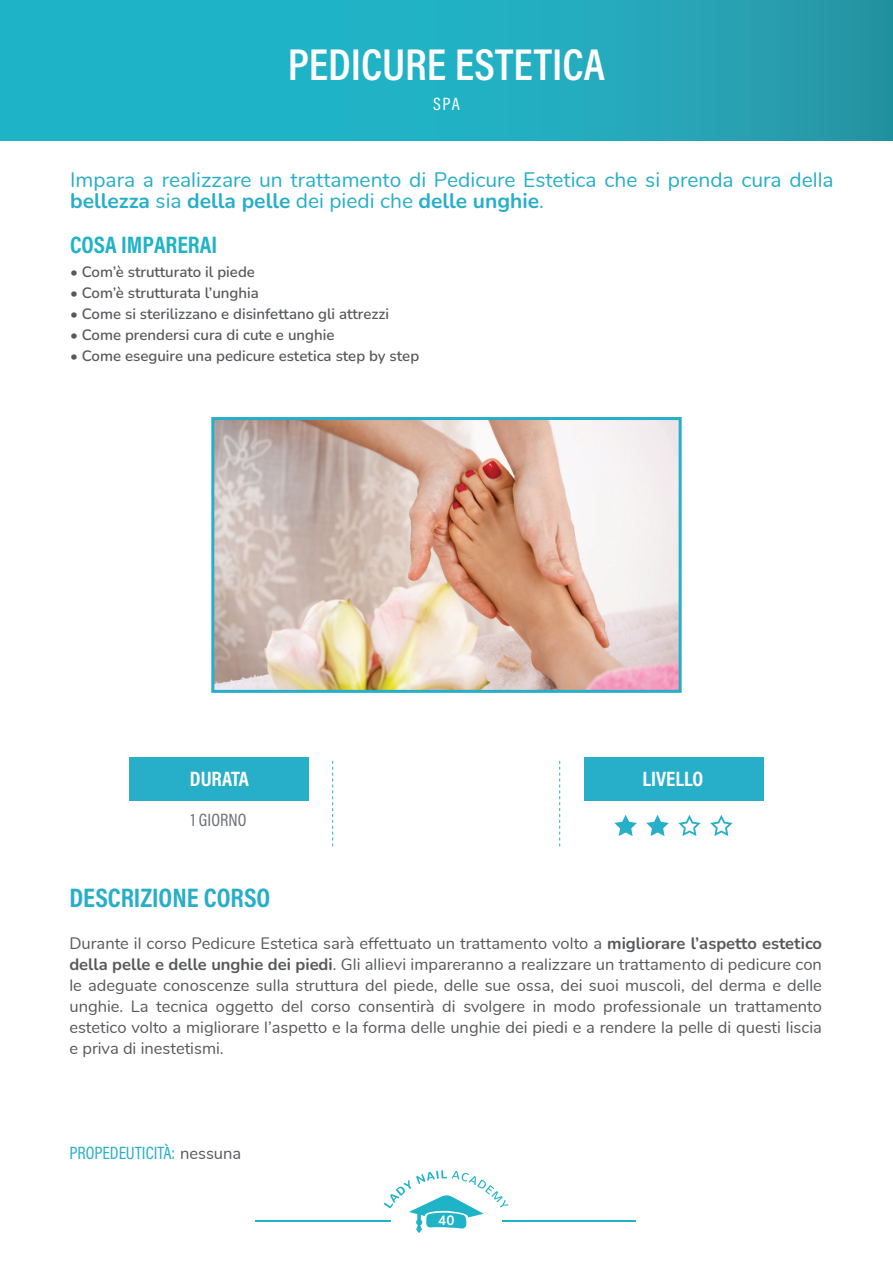
<style>
.page{position:relative;width:893px;height:1263px;background:#fff}
.page>*{position:absolute;margin:0;border:0;box-sizing:border-box;transform-origin:0 0}
.t1{font:600 45px "Acumin Pro Cond";color:#fff}
.t2{font:700 27px "Acumin Pro Cond";color:#27aec9}
.t3{font:700 24px "Acumin Pro Cond";color:#1fb3c7}
.t4{font:21px/21px "Nunito";color:#27aec9}
.t5{font:700 21px "Acumin Pro Cond";color:#fff}
.t6{font:18px "Acumin Pro Cond";color:#27aec9}
.t7{font:18px "Acumin Pro Cond";color:#6c7075}
.t8{font:18px "Acumin Pro Cond";color:#fff}
.t9{font:16.5px/21px "Nunito";color:#57585a;text-align:justify}
.t10{font:600 15px "Nunito";color:#57585a}
.t11{font:700 13.5px "Nunito";color:#fff}
.s1{font-weight:700}
.s2{font-family:"Nunito";font-size:16.5px;color:#57585a}
</style>
<div class="page">
<div style="left:0;top:0;width:893px;height:140px;background:linear-gradient(to right,#1dbbd0,#289cad)"></div>
<hr style="left:256px;top:1220px;width:135px;height:1px;background:#1fb3c7">
<hr style="left:502px;top:1220px;width:134px;height:1px;background:#1fb3c7">
<svg style="left:384px;top:1170px;width:125px;height:63px"></svg>
<div style="left:130px;top:757px;width:179px;height:43px;background:#27aec9"></div>
<div style="left:584px;top:757px;width:179px;height:43px;background:#27aec9"></div>
<svg style="left:332px;top:761px;width:1px;height:85px"></svg>
<svg style="left:559px;top:761px;width:1px;height:85px"></svg>
<img style="left:215px;top:421px;width:463px;height:268px">
<div style="left:211px;top:417px;width:471px;height:276px;border:3px solid #27aec9"></div>
<svg style="left:614px;top:815px;width:23px;height:21px"></svg>
<svg style="left:646px;top:815px;width:23px;height:21px"></svg>
<svg style="left:678px;top:815px;width:23px;height:21px"></svg>
<svg style="left:710px;top:815px;width:23px;height:21px"></svg>
<h1 class="t1" style="left:288px;top:35px;width:319px">PEDICURE ESTETICA</h1>
<p class="t8" style="left:433px;top:92px;width:28px">SPA</p>
<p class="t4" style="left:70px;top:168px;width:765px">Impara a realizzare un trattamento di Pedicure Estetica che si prenda cura della <span class="s1">bellezza</span> sia <span class="s1">della pelle</span> dei piedi che <span class="s1">delle unghie</span>.</p>
<h3 class="t3" style="left:70px;top:229px;width:148px">COSA IMPARERAI</h3>
<p class="t10" style="left:70px;top:261px;width:186px">• Com’è strutturato il piede</p>
<p class="t10" style="left:70px;top:282px;width:190px">• Com’è strutturata l’unghia</p>
<p class="t10" style="left:70px;top:303px;width:320px">• Come si sterilizzano e disinfettano gli attrezzi</p>
<p class="t10" style="left:70px;top:324px;width:266px">• Come prendersi cura di cute e unghie</p>
<p class="t10" style="left:70px;top:345px;width:351px">• Come eseguire una pedicure estetica step by step</p>
<p class="t5" style="left:190px;top:765px;width:61px">DURATA</p>
<p class="t5" style="left:642px;top:765px;width:62px">LIVELLO</p>
<p class="t7" style="left:191px;top:808px;width:57px">1 GIORNO</p>
<h2 class="t2" style="left:69px;top:879px;width:203px">DESCRIZIONE CORSO</h2>
<p class="t9" style="left:69px;top:931px;width:754px">Durante il corso Pedicure Estetica sarà effettuato un trattamento volto a <span class="s1">migliorare l’aspetto estetico della pelle e delle unghie dei piedi</span>. Gli allievi impareranno a realizzare un trattamento di pedicure con le adeguate conoscenze sulla struttura del piede, delle sue ossa, dei suoi muscoli, del derma e delle unghie. La tecnica oggetto del corso consentirà di svolgere in modo professionale un trattamento estetico volto a migliorare l’aspetto e la forma delle unghie dei piedi e a rendere la pelle di questi liscia e priva di inestetismi.</p>
<p class="t6" style="left:69px;top:1141px;width:173px">PROPEDEUTICITÀ: <span class="s2">nessuna</span></p>
<p class="t11" style="left:438px;top:1211px;width:18px">40</p>
</div>
